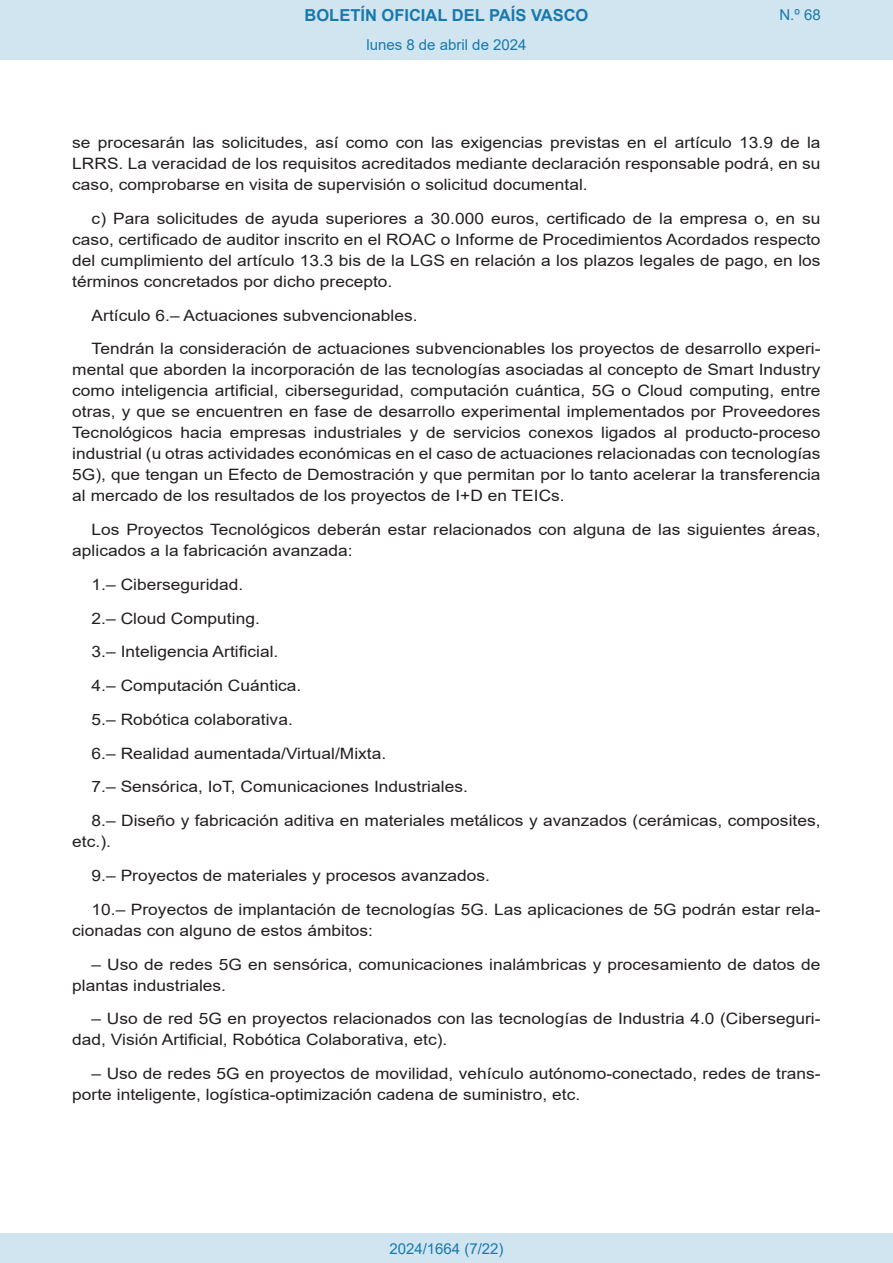
<style>
.page{position:relative;width:893px;height:1263px;background:#fff}
.page>*{position:absolute;margin:0;border:0;box-sizing:border-box;transform-origin:0 0}
.t1{font:700 16.5px "Arial";color:#1879ad}
.BOPVDetalle{font:15.6px/21px "Arial";color:#231f20;scale:1.11 1}
.Paginacion_Centro{font:15px "Arial";color:#1879ad}
</style>
<div class="page">
<div style="left:0;top:0;width:893px;height:60px;background:#d0e5f0"></div>
<div style="left:0;top:1233px;width:893px;height:30px;background:#d0e5f0"></div>
<p class="t1" style="left:305px;top:3px;width:285px">BOLETÍN OFICIAL DEL PAÍS VASCO</p>
<p class="Paginacion_Centro" style="left:366px;top:35px;width:162px">lunes 8 de abril de 2024</p>
<p class="Paginacion_Centro" style="left:779px;top:5px;width:43px">N.º 68</p>
<p class="BOPVDetalle" style="left:72px;top:132px;width:676px;text-align:justify">se procesarán las solicitudes, así como con las exigencias previstas en el artículo 13.9 de la LRRS. La veracidad de los requisitos acreditados mediante declaración responsable podrá, en su caso, comprobarse en visita de supervisión o solicitud documental.</p>
<p class="BOPVDetalle" style="left:72px;top:208px;width:676px;text-align:justify;text-indent:19px">c) Para solicitudes de ayuda superiores a 30.000 euros, certificado de la empresa o, en su caso, certificado de auditor inscrito en el ROAC o Informe de Procedimientos Acordados respecto del cumplimiento del artículo 13.3 bis de la LGS en relación a los plazos legales de pago, en los términos concretados por dicho precepto.</p>
<p class="BOPVDetalle" style="left:92px;top:305px;width:295px">Artículo 6.– Actuaciones subvencionables.</p>
<p class="BOPVDetalle" style="left:72px;top:338px;width:676px;text-align:justify;text-indent:19px">Tendrán la consideración de actuaciones subvencionables los proyectos de desarrollo experi&shy;mental que aborden la incorporación de las tecnologías asociadas al concepto de Smart Industry como inteligencia artificial, ciberseguridad, computación cuántica, 5G o Cloud computing, entre otras, y que se encuentren en fase de desarrollo experimental implementados por Proveedores Tecnológicos hacia empresas industriales y de servicios conexos ligados al producto-proceso industrial (u otras actividades económicas en el caso de actuaciones relacionadas con tecnologías 5G), que tengan un Efecto de Demostración y que permitan por lo tanto acelerar la transferencia al mercado de los resultados de los proyectos de I+D en TEICs.</p>
<p class="BOPVDetalle" style="left:72px;top:519px;width:676px;text-indent:19px">Los Proyectos Tecnológicos deberán estar relacionados con alguna de las siguientes áreas, aplicados a la fabricación avanzada:</p>
<p class="BOPVDetalle" style="left:92px;top:574px;width:138px">1.– Ciberseguridad.</p>
<p class="BOPVDetalle" style="left:92px;top:608px;width:153px">2.– Cloud Computing.</p>
<p class="BOPVDetalle" style="left:92px;top:641px;width:170px">3.– Inteligencia Artificial.</p>
<p class="BOPVDetalle" style="left:92px;top:675px;width:190px">4.– Computación Cuántica.</p>
<p class="BOPVDetalle" style="left:92px;top:709px;width:183px">5.– Robótica colaborativa.</p>
<p class="BOPVDetalle" style="left:92px;top:743px;width:267px">6.– Realidad aumentada/Virtual/Mixta.</p>
<p class="BOPVDetalle" style="left:92px;top:776px;width:340px">7.– Sensórica, IoT, Comunicaciones Industriales.</p>
<p class="BOPVDetalle" style="left:72px;top:810px;width:676px;text-indent:19px">8.– Diseño y fabricación aditiva en materiales metálicos y avanzados (cerámicas, composites, etc.).</p>
<p class="BOPVDetalle" style="left:92px;top:865px;width:360px">9.– Proyectos de materiales y procesos avanzados.</p>
<p class="BOPVDetalle" style="left:72px;top:899px;width:676px;text-indent:19px">10.– Proyectos de implantación de tecnologías 5G. Las aplicaciones de 5G podrán estar rela&shy;cionadas con alguno de estos ámbitos:</p>
<p class="BOPVDetalle" style="left:72px;top:953px;width:676px;text-indent:19px">– Uso de redes 5G en sensórica, comunicaciones inalámbricas y procesamiento de datos de plantas industriales.</p>
<p class="BOPVDetalle" style="left:72px;top:1008px;width:676px;text-indent:19px">– Uso de red 5G en proyectos relacionados con las tecnologías de Industria 4.0 (Ciberseguri&shy;dad, Visión Artificial, Robótica Colaborativa, etc).</p>
<p class="BOPVDetalle" style="left:72px;top:1063px;width:676px;text-indent:19px">– Uso de redes 5G en proyectos de movilidad, vehículo autónomo-conectado, redes de trans&shy;porte inteligente, logística-optimización cadena de suministro, etc.</p>
<p class="Paginacion_Centro" style="left:389px;top:1238px;width:116px">2024/1664 (7/22)</p>
</div>
